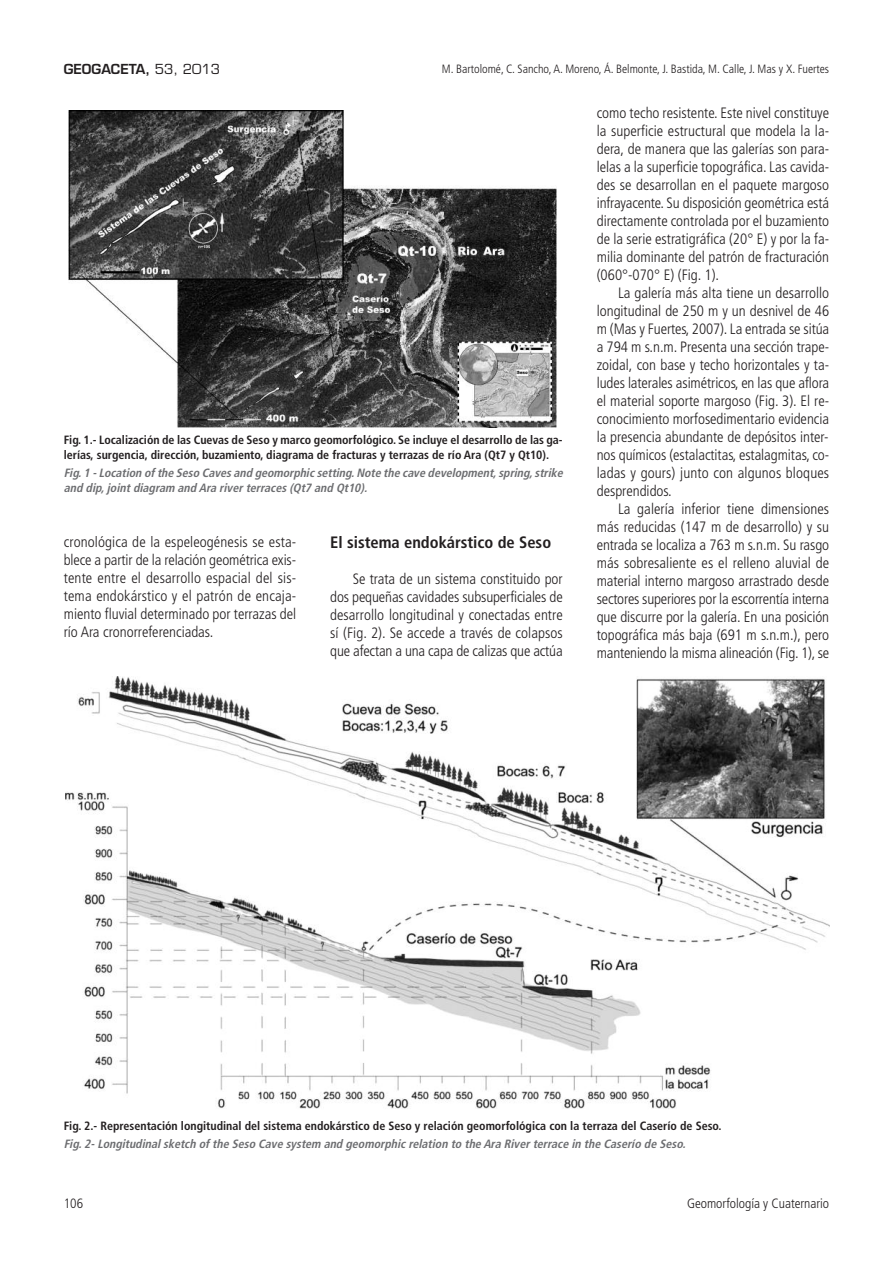
<style>
.page{position:relative;width:893px;height:1263px;background:#fff}
.page>*{position:absolute;margin:0;border:0;box-sizing:border-box;transform-origin:0 0}
.t1{font:700 condensed 16.5px "Frutiger";color:#231f20}
.t2{font:300 condensed 15px/18px "Frutiger";color:#231f20;text-align:justify}
.t3{font:300 condensed 13.5px "Frutiger";color:#231f20}
.t4{font:600 13.5px "Eurostile";color:#231f20}
.t5{font:700 condensed 12px/14.4px "Frutiger";color:#231f20}
.t6{font:italic 700 condensed 12px/14.4px "Frutiger";color:#6c6d70}
.t7{font:300 condensed 12px "Frutiger";color:#231f20}
.s1{font-weight:400}
</style>
<div class="page">
<img style="left:68px;top:111px;width:489px;height:316px">
<img style="left:65px;top:676px;width:764px;height:433px">
<p class="t4" style="left:64px;top:64px;width:158px">GEOGACETA, <span class="s1">53, 2013</span></p>
<p class="t7" style="left:442px;top:64px;width:389px">M. Bartolomé, C. Sancho, A. Moreno, Á. Belmonte, J. Bastida, M. Calle, J. Mas y X. Fuertes</p>
<p class="t5" style="left:64px;top:434px;width:500px">Fig. 1.- Localización de las Cuevas de Seso y marco geomorfológico. Se incluye el desarrollo de las ga&shy;lerías, surgencia, dirección, buzamiento, diagrama de fracturas y terrazas de río Ara (Qt7 y Qt10).</p>
<p class="t6" style="left:64px;top:467px;width:503px">Fig. 1 - Location of the Seso Caves and geomorphic setting. Note the cave development, spring, strike and dip, joint diagram and Ara river terraces (Qt7 and Qt10).</p>
<p class="t2" style="left:64px;top:534px;width:234px">cronológica de la espeleogénesis se esta&shy;blece a partir de la relación geométrica exis&shy;tente entre el desarrollo espacial del sis&shy;tema endokárstico y el patrón de encaja&shy;miento fluvial determinado por terrazas del río Ara cronorreferenciadas.</p>
<p class="t1" style="left:330px;top:536px;width:222px">El sistema endokárstico de Seso</p>
<p class="t2" style="left:330px;top:571px;width:234px;text-indent:23px">Se trata de un sistema constituido por dos pequeñas cavidades subsuperficiales de desarrollo longitudinal y conectadas entre sí (Fig. 2). Se accede a través de colapsos que afectan a una capa de calizas que actúa</p>
<p class="t2" style="left:597px;top:105px;width:234px">como techo resistente. Este nivel constituye la superficie estructural que modela la la&shy;dera, de manera que las galerías son para&shy;lelas a la superficie topográfica. Las cavida&shy;des se desarrollan en el paquete margoso infrayacente. Su disposición geométrica está directamente controlada por el buzamiento de la serie estratigráfica (20° E) y por la fa&shy;milia dominante del patrón de fracturación (060°-070° E) (Fig. 1).</p>
<p class="t2" style="left:597px;top:285px;width:234px;text-indent:21px">La galería más alta tiene un desarrollo longitudinal de 250 m y un desnivel de 46 m (Mas y Fuertes, 2007). La entrada se sitúa a 794 m s.n.m. Presenta una sección trape&shy;zoidal, con base y techo horizontales y ta&shy;ludes laterales asimétricos, en las que aflora el material soporte margoso (Fig. 3). El re&shy;conocimiento morfosedimentario evidencia la presencia abundante de depósitos inter&shy;nos químicos (estalactitas, estalagmitas, co&shy;ladas y gours) junto con algunos bloques desprendidos.</p>
<p class="t2" style="left:597px;top:501px;width:234px;text-indent:21px">La galería inferior tiene dimensiones más reducidas (147 m de desarrollo) y su entrada se localiza a 763 m s.n.m. Su rasgo más sobresaliente es el relleno aluvial de material interno margoso arrastrado desde sectores superiores por la escorrentía interna que discurre por la galería. En una posición topográfica más baja (691 m s.n.m.), pero manteniendo la misma alineación (Fig. 1), se</p>
<p class="t5" style="left:64px;top:1119px;width:659px">Fig. 2.- Representación longitudinal del sistema endokárstico de Seso y relación geomorfológica con la terraza del Caserío de Seso.</p>
<p class="t6" style="left:64px;top:1138px;width:626px">Fig. 2- Longitudinal sketch of the Seso Cave system and geomorphic relation to the Ara River terrace in the Caserío de Seso.</p>
<p class="t3" style="left:64px;top:1198px;width:21px">106</p>
<p class="t3" style="left:687px;top:1198px;width:144px">Geomorfología y Cuaternario</p>
</div>
